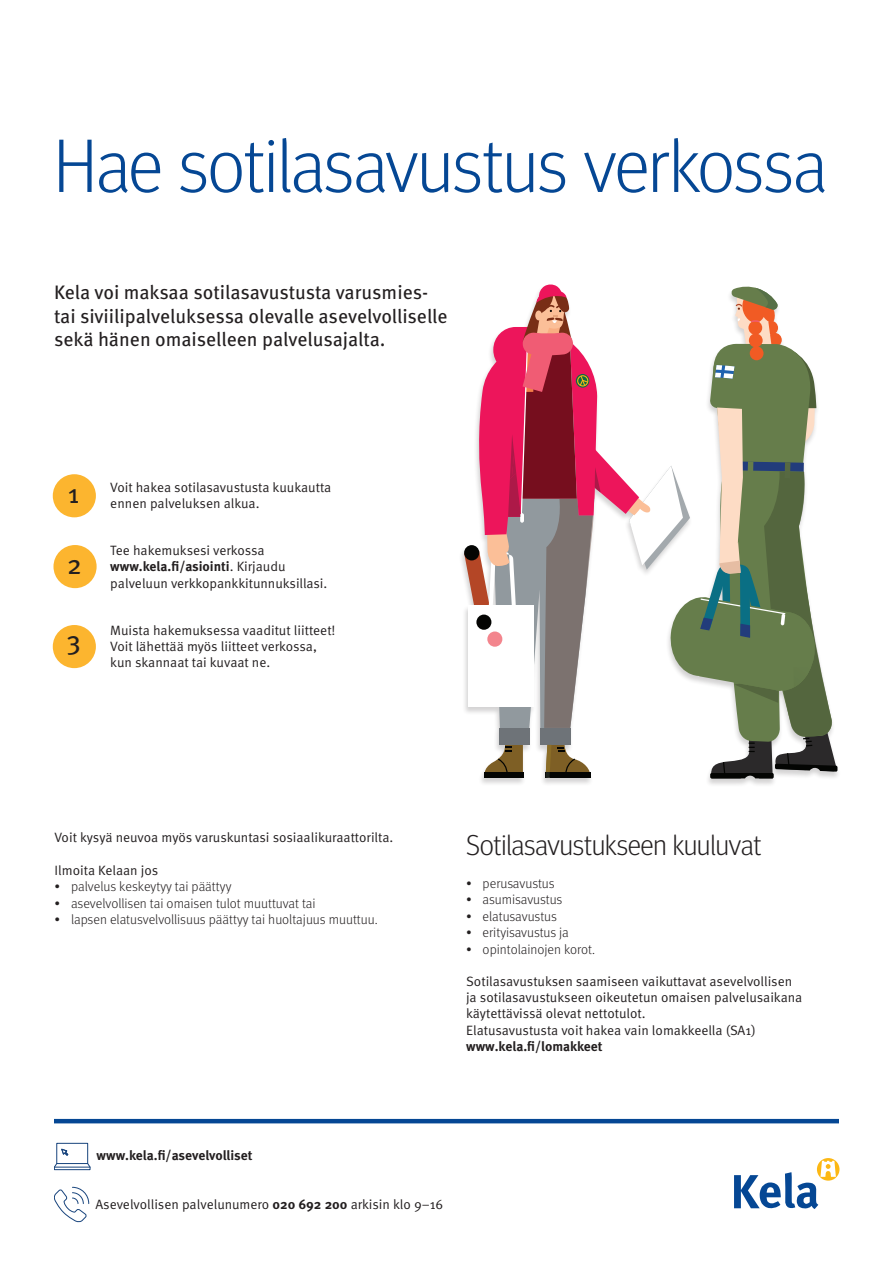
<style>
.page{position:relative;width:893px;height:1263px;background:#fff}
.page>*{position:absolute;margin:0;border:0;box-sizing:border-box;transform-origin:0 0}
.t1{font:300 75px "Meta Headline Pro";color:#054794}
.t2{font:300 28.5px "Meta Headline Pro";color:#231f20}
.t3{font:26.85px "Meta Pro";color:#231f20}
.t4{font:19.5px/23.4px "Meta Pro";letter-spacing:-.005em;color:#231f20}
.t5{font:13.5px/16.2px "Meta Pro Norm";letter-spacing:-.005em;color:#231f20}
.t6{font:300 13.5px "Meta Pro";color:#231f20}
.t7{font:700 13.5px "Meta Pro";color:#231f20}
.s1{font-family:"Meta Pro";font-size:26.85px}
.s2{font-family:"Meta Pro Norm";font-weight:400}
.s3{font-family:"Meta Pro";font-weight:700}
</style>
<div class="page">
<hr style="left:54px;top:1119px;width:785px;height:4px;background:#054794">
<svg style="left:817px;top:1158px;width:22px;height:22px"></svg>
<svg style="left:734px;top:1161px;width:102px;height:48px"></svg>
<div style="left:53px;top:474px;width:43px;height:43px;background:#fcb52f;border-radius:50%"></div>
<div style="left:53px;top:545px;width:44px;height:43px;background:#fcb52f;border-radius:50%"></div>
<div style="left:53px;top:625px;width:43px;height:43px;background:#fcb52f;border-radius:50%"></div>
<div style="left:56px;top:1143px;width:32px;height:21px;border:1px solid #18447d"></div>
<svg style="left:54px;top:1162px;width:36px;height:8px"></svg>
<hr style="left:54px;top:1167px;width:36px;height:1px;background:#18447d">
<svg style="left:61px;top:1148px;width:8px;height:8px"></svg>
<svg style="left:54px;top:1187px;width:35px;height:35px"></svg>
<div style="left:458px;top:284px;width:383px;height:503px;background:#231f20;opacity:.2"></div>
<svg style="left:464px;top:284px;width:373px;height:494px"></svg>
<h1 class="t1" style="left:54px;top:111px;width:773px">Hae sotilasavustus verkossa</h1>
<h3 class="t4" style="left:54px;top:279px;width:395px">Kela voi maksaa sotilasavustusta varusmies&shy;tai siviilipalveluksessa olevalle asevelvolliselle sekä hänen omaiselleen palvelusajalta.</h3>
<p class="t5" style="left:110px;top:478px;width:223px;text-indent:-42px"><span class="s1">1</span> Voit hakea sotilasavustusta kuukautta ennen palveluksen alkua.</p>
<h3 class="t3" style="left:67px;top:544px;width:16px">2</h3>
<h3 class="t3" style="left:67px;top:624px;width:16px">3</h3>
<p class="t5" style="left:110px;top:541px;width:156px">Tee hakemuksesi verkossa</p>
<p class="t7" style="left:110px;top:556px;width:177px">www.kela.fi/asiointi<span class="s2">. Kirjaudu</span></p>
<p class="t5" style="left:110px;top:574px;width:219px">palveluun verkkopankkitunnuksillasi.</p>
<p class="t5" style="left:110px;top:621px;width:227px">Muista hakemuksessa vaaditut liitteet!<br>Voit lähettää myös liitteet verkossa, kun skannaat tai kuvaat ne.</p>
<p class="t5" style="left:55px;top:828px;width:340px">Voit kysyä neuvoa myös varuskuntasi sosiaalikuraattorilta.</p>
<p class="t5" style="left:55px;top:861px;width:105px">Ilmoita Kelaan jos</p>
<p class="t6" style="left:55px;top:877px;width:178px">• palvelus keskeytyy tai päättyy</p>
<p class="t6" style="left:55px;top:893px;width:263px">• asevelvollisen tai omaisen tulot muuttuvat tai</p>
<p class="t6" style="left:55px;top:910px;width:325px">• lapsen elatusvelvollisuus päättyy tai huoltajuus muuttuu.</p>
<h2 class="t2" style="left:466px;top:824px;width:297px">Sotilasavustukseen kuuluvat</h2>
<p class="t6" style="left:466px;top:873px;width:90px">• perusavustus</p>
<p class="t6" style="left:466px;top:890px;width:98px">• asumisavustus</p>
<p class="t6" style="left:466px;top:906px;width:92px">• elatusavustus</p>
<p class="t6" style="left:466px;top:923px;width:104px">• erityisavustus ja</p>
<p class="t6" style="left:466px;top:939px;width:131px">• opintolainojen korot.</p>
<p class="t5" style="left:466px;top:972px;width:338px">Sotilasavustuksen saamiseen vaikuttavat asevelvollisen ja sotilasavustukseen oikeutetun omaisen palvelusaikana käytettävissä olevat nettotulot.<br>Elatusavustusta voit hakea vain lomakkeella (SA1)</p>
<p class="t7" style="left:466px;top:1036px;width:138px">www.kela.fi/lomakkeet</p>
<p class="t7" style="left:97px;top:1145px;width:157px">www.kela.fi/asevelvolliset</p>
<p class="t5" style="left:95px;top:1196px;width:350px">Asevelvollisen palvelunumero <span class="s3">020 692 200</span> arkisin klo 9–16</p>
</div>
